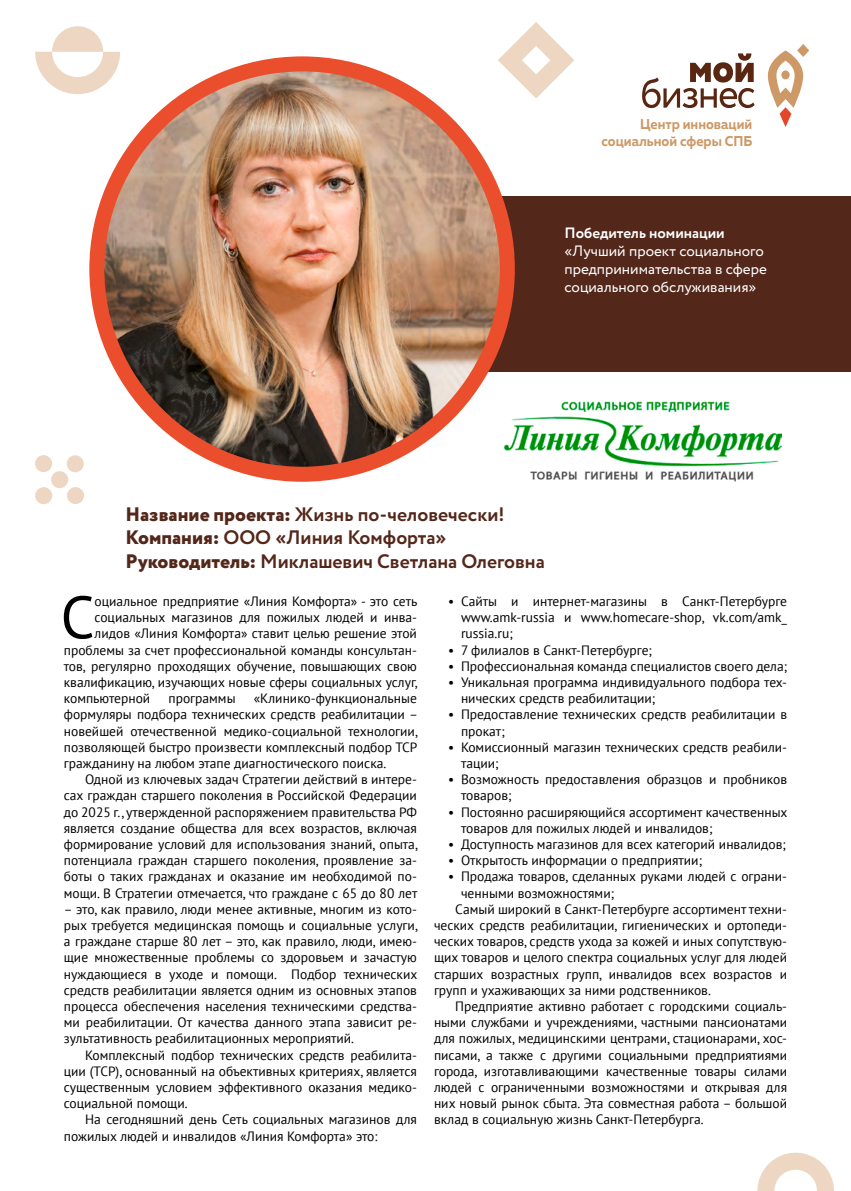
<style>
.page{position:relative;width:851px;height:1191px;background:#fff}
.page>*{position:absolute;margin:0;border:0;box-sizing:border-box;transform-origin:0 0}
.t1{font:59.85px "PT Sans";color:#000}
.t2{font:700 19.5px/23.4px "Circe";color:#53271a}
.t3{font:15px/18px "Circe";color:#fff}
.t4{font:700 15px "Circe";color:#fff}
.t5{font:700 14.25px/17.1px "Muller";color:#cd9966;text-align:right;scale:.93 1}
.t6{font:13.5px/16.2px "PT Sans";color:#000}
.s1{font-weight:800}
</style>
<div class="page">
<svg style="left:642px;top:53px;width:112px;height:55px"></svg>
<svg style="left:767px;top:44px;width:42px;height:83px"></svg>
<svg style="left:757px;top:1152px;width:76px;height:39px"></svg>
<div style="left:35px;top:455px;width:17px;height:17px;background:#edd7c2;border-radius:50%"></div>
<div style="left:67px;top:487px;width:17px;height:17px;background:#edd7c2;border-radius:50%"></div>
<div style="left:51px;top:471px;width:17px;height:17px;background:#edd7c2;border-radius:50%"></div>
<div style="left:35px;top:487px;width:17px;height:17px;background:#edd7c2;border-radius:50%"></div>
<div style="left:67px;top:455px;width:17px;height:17px;background:#edd7c2;border-radius:50%"></div>
<svg style="left:498px;top:22px;width:76px;height:76px"></svg>
<svg style="left:35px;top:26px;width:85px;height:68px"></svg>
<div style="left:456px;top:197px;width:394px;height:175px;background:#53271a"></div>
<img style="left:97px;top:64px;width:410px;height:410px;border-radius:205px">
<div style="left:89px;top:56px;width:425px;height:426px;border:15px solid #ea4e2c;border-radius:50%"></div>
<img style="left:505px;top:401px;width:276px;height:81px">
<p class="t5" style="left:601px;top:116px;width:164px">Центр инноваций социальной сферы СПБ</p>
<p class="t4" style="left:564px;top:222px;width:162px">Победитель номинации</p>
<p class="t3" style="left:564px;top:242px;width:204px">«Лучший проект социального предпринимательства в сфере социального обслуживания»</p>
<h2 class="t2" style="left:125px;top:503px;width:420px"><span class="s1">Название проекта:</span> Жизнь по-человечески!<br><span class="s1">Компания:</span> ООО «Линия Комфорта»<br><span class="s1">Руководитель:</span> Миклашевич Светлана Олеговна</h2>
<h1 class="t1" style="left:60px;top:579px;width:36px">С</h1>
<p class="t6" style="left:95px;top:593px;width:324px">оциальное предприятие «Линия Комфорта» - это сеть</p>
<p class="t6" style="left:95px;top:609px;width:324px">социальных магазинов для пожилых людей и инва-</p>
<p class="t6" style="left:95px;top:625px;width:324px">лидов «Линия Комфорта» ставит целью решение этой</p>
<p class="t6" style="left:64px;top:641px;width:354px">проблемы за счет профессиональной команды консультан-</p>
<p class="t6" style="left:64px;top:657px;width:354px">тов, регулярно проходящих обучение, повышающих свою</p>
<p class="t6" style="left:64px;top:674px;width:355px">квалификацию, изучающих новые сферы социальных услуг,</p>
<p class="t6" style="left:64px;top:690px;width:88px">компьютерной</p>
<p class="t6" style="left:168px;top:690px;width:69px">программы</p>
<p class="t6" style="left:64px;top:690px;width:355px;text-align:justify;text-indent:190px">«Клинико-функциональные формуляры подбора технических средств реабилитации – новейшей отечественной медико-социальной технологии, позволяющей быстро произвести комплексный подбор ТСР гражданину на любом этапе диагностического поиска.</p>
<p class="t6" style="left:64px;top:771px;width:355px;text-align:justify;text-indent:21px">Одной из ключевых задач Стратегии действий в интере&shy;сах граждан старшего поколения в Российской Федерации до 2025 г., утвержденной распоряжением правительства РФ является создание общества для всех возрастов, включая формирование условий для использования знаний, опыта, потенциала граждан старшего поколения, проявление за&shy;боты о таких гражданах и оказание им необходимой по&shy;мощи. В Стратегии отмечается, что граждане с 65 до 80 лет</p>
<p class="t6" style="left:64px;top:900px;width:355px;text-align:justify">– это, как правило, люди менее активные, многим из кото&shy;рых требуется медицинская помощь и социальные услуги, а граждане старше 80 лет – это, как правило, люди, имею&shy;щие множественные проблемы со здоровьем и зачастую нуждающиеся в уходе и помощи. Подбор технических средств реабилитации является одним из основных этапов процесса обеспечения населения техническими средства&shy;ми реабилитации. От качества данного этапа зависит ре&shy;зультативность реабилитационных мероприятий.</p>
<p class="t6" style="left:64px;top:1046px;width:354px;text-align:justify;text-indent:21px">Комплексный подбор технических средств реабилита&shy;ции (ТСР), основанный на объективных критериях, является существенным условием эффективного оказания медико&shy;социальной помощи.</p>
<p class="t6" style="left:64px;top:1111px;width:354px;text-indent:21px">На сегодняшний день Сеть социальных магазинов для пожилых людей и инвалидов «Линия Комфорта» это:</p>
<p class="t6" style="left:461px;top:593px;width:327px;text-align:justify;text-indent:-13px">• Сайты и интернет-магазины в Санкт-Петербурге www.amk-russia и www.homecare-shop, vk.com/amk_ russia.ru;</p>
<p class="t6" style="left:448px;top:641px;width:205px">• 7 филиалов в Санкт-Петербурге;</p>
<p class="t6" style="left:448px;top:657px;width:340px">• Профессиональная команда специалистов своего дела;</p>
<p class="t6" style="left:461px;top:674px;width:327px;text-indent:-13px">• Уникальная программа индивидуального подбора тех&shy;нических средств реабилитации;</p>
<p class="t6" style="left:461px;top:706px;width:327px;text-indent:-13px">• Предоставление технических средств реабилитации в прокат;</p>
<p class="t6" style="left:461px;top:738px;width:327px;text-indent:-13px">• Комиссионный магазин технических средств реабили&shy;тации;</p>
<p class="t6" style="left:461px;top:771px;width:327px;text-indent:-13px">• Возможность предоставления образцов и пробников товаров;</p>
<p class="t6" style="left:461px;top:803px;width:328px;text-indent:-13px">• Постоянно расширяющийся ассортимент качественных товаров для пожилых людей и инвалидов;</p>
<p class="t6" style="left:448px;top:836px;width:339px">• Доступность магазинов для всех категорий инвалидов;</p>
<p class="t6" style="left:448px;top:852px;width:255px">• Открытость информации о предприятии;</p>
<p class="t6" style="left:448px;top:868px;width:340px">• Продажа товаров, сделанных руками людей с ограни-</p>
<p class="t6" style="left:461px;top:884px;width:155px">ченными возможностями;</p>
<p class="t6" style="left:455px;top:900px;width:333px">Самый широкий в Санкт-Петербурге ассортимент техни-</p>
<p class="t6" style="left:434px;top:917px;width:354px">ческих средств реабилитации, гигиенических и ортопеди-</p>
<p class="t6" style="left:434px;top:933px;width:354px">ческих товаров, средств ухода за кожей и иных сопутствую-</p>
<p class="t6" style="left:434px;top:949px;width:354px">щих товаров и целого спектра социальных услуг для людей</p>
<p class="t6" style="left:434px;top:965px;width:354px">старших возрастных групп, инвалидов всех возрастов и</p>
<p class="t6" style="left:434px;top:981px;width:278px">групп и ухаживающих за ними родственников.</p>
<p class="t6" style="left:455px;top:998px;width:333px">Предприятие активно работает с городскими социаль-</p>
<p class="t6" style="left:434px;top:1014px;width:354px">ными службами и учреждениями, частными пансионатами</p>
<p class="t6" style="left:434px;top:1030px;width:354px">для пожилых, медицинскими центрами, стационарами, хос-</p>
<p class="t6" style="left:434px;top:1046px;width:354px">писами, а также с другими социальными предприятиями</p>
<p class="t6" style="left:434px;top:1062px;width:354px">города, изготавливающими качественные товары силами</p>
<p class="t6" style="left:434px;top:1079px;width:354px">людей с ограниченными возможностями и открывая для</p>
<p class="t6" style="left:434px;top:1095px;width:354px">них новый рынок сбыта. Эта совместная работа – большой</p>
<p class="t6" style="left:434px;top:1111px;width:271px">вклад в социальную жизнь Санкт-Петербурга.</p>
</div>
